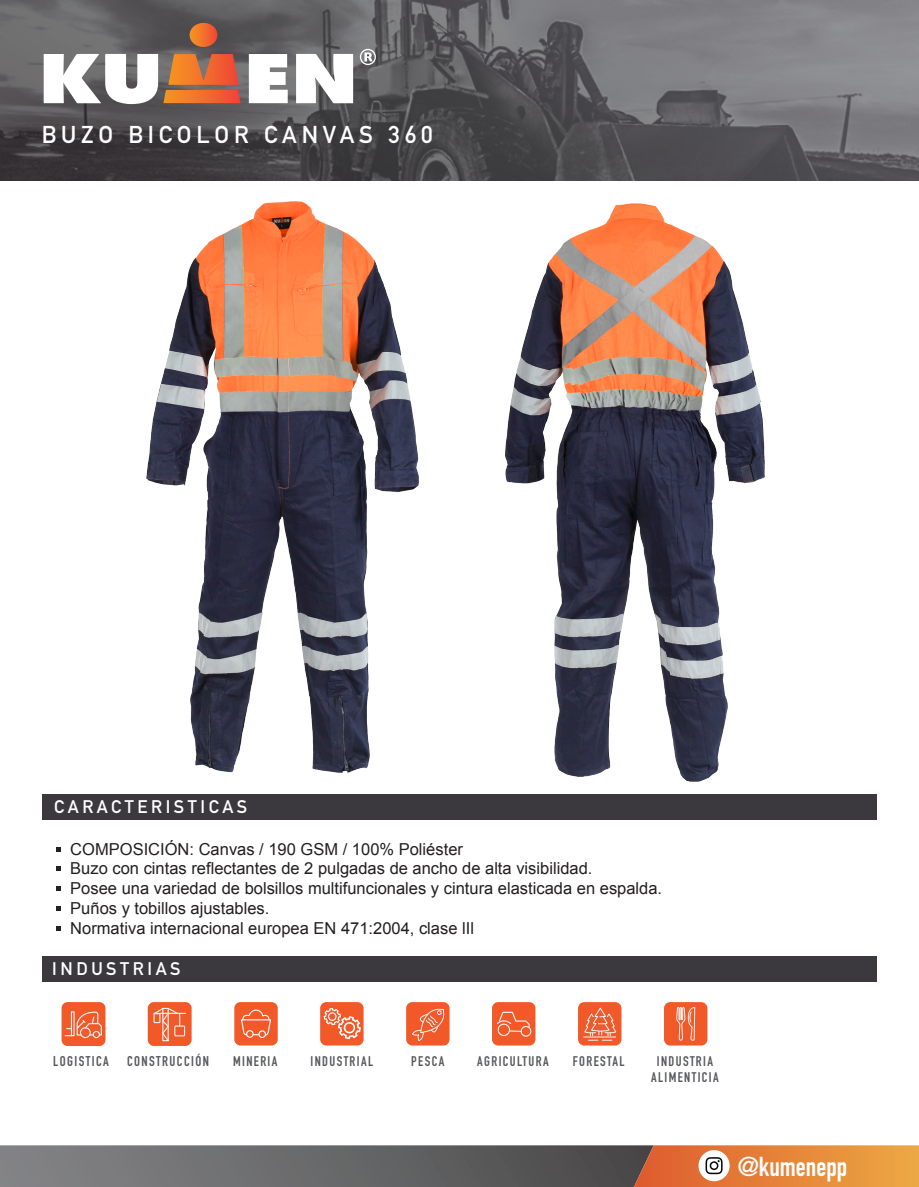
<style>
.page{position:relative;width:919px;height:1187px;background:#fff}
.page>*{position:absolute;margin:0;border:0;box-sizing:border-box;transform-origin:0 0}
.t1{font:700 27px "DIN Condensed";color:#fff}
.t2{font:700 24px "DIN Alternate";letter-spacing:.2em;color:#fff}
.t3{font:700 18px "DIN Alternate";letter-spacing:.2em;color:#fff}
.t4{font:16.5px/19.8px "Arial";color:#231f20}
.t5{font:700 13.95px "DIN Condensed";letter-spacing:.1em;color:#57585a}
.t6{font:700 13.8px/16.5px "DIN Condensed";letter-spacing:.1em;color:#57585a;text-align:center}
</style>
<div class="page">
<svg style="left:0;top:0;width:918px;height:180px;background:#605f62"></svg>
<svg style="left:360px;top:49px;width:16px;height:16px"></svg>
<svg style="left:296px;top:54px;width:57px;height:49px"></svg>
<svg style="left:249px;top:54px;width:39px;height:49px"></svg>
<svg style="left:44px;top:54px;width:196px;height:51px"></svg>
<svg style="left:189px;top:23px;width:28px;height:24px"></svg>
<svg style="left:0;top:1145px;width:918px;height:41px;background:#8d725f"></svg>
<div style="left:42px;top:794px;width:834px;height:25px;background:#3b393e"></div>
<div style="left:42px;top:955px;width:834px;height:26px;background:#3b393e"></div>
<svg style="left:57px;top:847px;width:4px;height:5px"></svg>
<svg style="left:57px;top:866px;width:4px;height:4px"></svg>
<svg style="left:57px;top:886px;width:4px;height:4px"></svg>
<svg style="left:57px;top:906px;width:4px;height:4px"></svg>
<svg style="left:57px;top:926px;width:4px;height:4px"></svg>
<div style="left:664px;top:1002px;width:43px;height:43px;background:#f15929;border-radius:6px"></div>
<svg style="left:676px;top:1007px;width:19px;height:39px"></svg>
<div style="left:62px;top:1002px;width:43px;height:43px;background:#f15929;border-radius:6px"></div>
<div style="left:80px;top:1027px;width:11px;height:11px;border:1px solid #f2f3f4;border-radius:50%"></div>
<div style="left:93px;top:1030px;width:7px;height:8px;border:1px solid #f2f3f4;border-radius:50%"></div>
<svg style="left:65px;top:1011px;width:37px;height:25px"></svg>
<div style="left:148px;top:1001px;width:44px;height:44px;background:#f15929;border-radius:6px"></div>
<div style="left:174px;top:1025px;width:11px;height:11px;border:1px solid #f2f3f4"></div>
<hr style="left:154px;top:1012px;width:31px;height:1px;background:#f2f3f4">
<svg style="left:153px;top:1007px;width:27px;height:35px"></svg>
<div style="left:234px;top:1001px;width:44px;height:44px;background:#f15929;border-radius:6px"></div>
<div style="left:246px;top:1030px;width:8px;height:7px;border:1px solid #fff;border-radius:50%"></div>
<div style="left:258px;top:1030px;width:8px;height:7px;border:1px solid #fff;border-radius:50%"></div>
<svg style="left:241px;top:1009px;width:30px;height:26px"></svg>
<div style="left:320px;top:1001px;width:43px;height:44px;background:#f15929;border-radius:6px"></div>
<svg style="left:323px;top:1008px;width:38px;height:31px"></svg>
<div style="left:492px;top:1002px;width:43px;height:43px;background:#f15929;border-radius:6px"></div>
<svg style="left:497px;top:1011px;width:33px;height:20px"></svg>
<div style="left:497px;top:1023px;width:13px;height:12px;border:1px solid #f2f3f4;border-radius:50%"></div>
<div style="left:520px;top:1025px;width:11px;height:11px;border:1px solid #f2f3f4;border-radius:50%"></div>
<div style="left:578px;top:1002px;width:43px;height:43px;background:#f15929;border-radius:6px"></div>
<hr style="left:583px;top:1036px;width:32px;height:1px;background:#f2f3f4">
<svg style="left:584px;top:1008px;width:32px;height:32px"></svg>
<div style="left:406px;top:1002px;width:43px;height:43px;background:#f15929;border-radius:6px"></div>
<svg style="left:412px;top:1003px;width:37px;height:38px"></svg>
<img style="left:147px;top:202px;width:617px;height:579px">
<h2 class="t2" style="left:42px;top:116px;width:392px">BUZO BICOLOR CANVAS 360</h2>
<p class="t3" style="left:54px;top:793px;width:194px">CARACTERISTICAS</p>
<p class="t4" style="left:70px;top:839px;width:593px">COMPOSICIÓN: Canvas / 190 GSM / 100% Poliéster<br>Buzo con cintas reflectantes de 2 pulgadas de ancho de alta visibilidad.<br>Posee una variedad de bolsillos multifuncionales y cintura elasticada en espalda.<br>Puños y tobillos ajustables.<br>Normativa internacional europea EN 471:2004, clase lIl</p>
<p class="t3" style="left:52px;top:955px;width:130px">INDUSTRIAS</p>
<p class="t5" style="left:53px;top:1051px;width:57px">LOGISTICA</p>
<p class="t5" style="left:127px;top:1051px;width:83px">CONSTRUCCIÓN</p>
<p class="t6" style="left:233px;top:1052px;width:46px">MINERIA</p>
<p class="t6" style="left:310px;top:1052px;width:64px">INDUSTRIAL</p>
<p class="t6" style="left:411px;top:1052px;width:35px">PESCA</p>
<p class="t6" style="left:477px;top:1052px;width:73px">AGRICULTURA</p>
<p class="t6" style="left:572px;top:1052px;width:53px">FORESTAL</p>
<p class="t6" style="left:651px;top:1052px;width:69px">INDUSTRIA<br>ALIMENTICIA</p>
<h1 class="t1" style="left:737px;top:1147px;width:112px">@kumenepp</h1>
</div>
